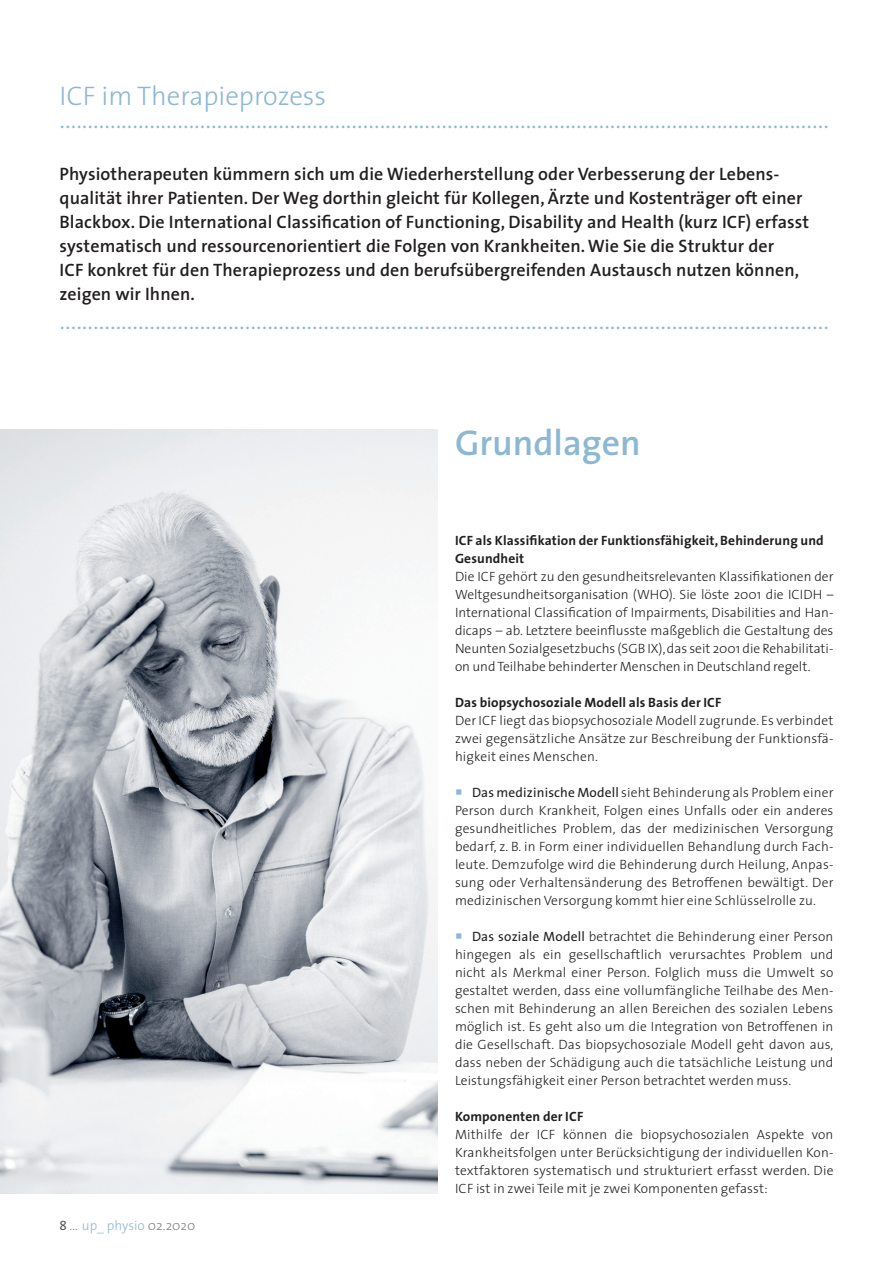
<style>
.page{position:relative;width:893px;height:1263px;background:#fff}
.page>*{position:absolute;margin:0;border:0;box-sizing:border-box;transform-origin:0 0}
.t1{font:600 36px "The Sans";color:#8cb8d3}
.t2{font:300 27px/23.4px "The Sans";color:#8cb8d3}
.t3{font:600 18px/24px "The Sans";letter-spacing:.005em;color:#231f20}
.t4{font:300 13.5px/18px "The Sans";letter-spacing:.01em;color:#231f20;text-align:justify}
.t5{font:700 13.5px/18px "The Sans";letter-spacing:.01em;color:#231f20}
.t6{font:300 13.5px "The Sans";color:#808285}
.s1{font-family:"The Sans Caps";font-weight:400;color:#57585a}
.s2{color:#8cb8d3}
.s3{font-weight:400}
</style>
<div class="page">
<img style="left:0;top:429px;width:438px;height:764px">
<h2 class="t2" style="left:60px;top:83px;width:771px">ICF im Therapieprozess .........................................................................................................................................</h2>
<p class="t3" style="left:60px;top:162px;width:751px">Physiotherapeuten kümmern sich um die Wiederherstellung oder Verbesserung der Lebens&shy;qualität ihrer Patienten. Der Weg dorthin gleicht für Kollegen, Ärzte und Kostenträger oft einer Blackbox. Die International Classification of Functioning, Disability and Health (kurz ICF) erfasst systematisch und ressourcenorientiert die Folgen von Krankheiten. Wie Sie die Struktur der<br>ICF konkret für den Therapieprozess und den berufsübergreifenden Austausch nutzen können, zeigen wir Ihnen.</p>
<h2 class="t2" style="left:60px;top:307px;width:771px">.........................................................................................................................................</h2>
<h1 class="t1" style="left:455px;top:412px;width:187px">Grundlagen</h1>
<p class="t6" style="left:60px;top:1214px;width:137px"><span class="s1">8</span> ... <span class="s2">up_ physio</span> 02.2020</p>
<p class="t5" style="left:455px;top:531px;width:370px">ICF als Klassifikation der Funktionsfähigkeit, Behinderung und<br>Gesundheit</p>
<p class="t4" style="left:455px;top:567px;width:380px">Die ICF gehört zu den gesundheitsrelevanten Klassifikationen der Weltgesundheitsorganisation (WHO). Sie löste 2001 die ICIDH – International Classification of Impairments, Disabilities and Han&shy;dicaps – ab. Letztere beeinflusste maßgeblich die Gestaltung des Neunten Sozialgesetzbuchs (SGB IX), das seit 2001 die Rehabilitati&shy;on und Teilhabe behinderter Menschen in Deutschland regelt.</p>
<p class="t5" style="left:455px;top:693px;width:268px">Das biopsychosoziale Modell als Basis der ICF</p>
<p class="t4" style="left:455px;top:711px;width:380px">Der ICF liegt das biopsychosoziale Modell zugrunde. Es verbindet zwei gegensätzliche Ansätze zur Beschreibung der Funktionsfä&shy;higkeit eines Menschen.</p>
<p class="t4" style="left:455px;top:783px;width:380px"><span class="s2">○</span> <span class="s3">Das medizinische Modell</span> sieht Behinderung als Problem einer Person durch Krankheit, Folgen eines Unfalls oder ein anderes gesundheitliches Problem, das der medizinischen Versorgung bedarf, z. B. in Form einer individuellen Behandlung durch Fach&shy;leute. Demzufolge wird die Behinderung durch Heilung, Anpas&shy;sung oder Verhaltensänderung des Betroffenen bewältigt. Der medizinischen Versorgung kommt hier eine Schlüsselrolle zu.</p>
<p class="t4" style="left:455px;top:927px;width:380px"><span class="s2">○</span> <span class="s3">Das soziale Modell</span> betrachtet die Behinderung einer Person hingegen als ein gesellschaftlich verursachtes Problem und nicht als Merkmal einer Person. Folglich muss die Umwelt so gestaltet werden, dass eine vollumfängliche Teilhabe des Men&shy;schen mit Behinderung an allen Bereichen des sozialen Lebens möglich ist. Es geht also um die Integration von Betroffenen in die Gesellschaft. Das biopsychosoziale Modell geht davon aus, dass neben der Schädigung auch die tatsächliche Leistung und Leistungsfähigkeit einer Person betrachtet werden muss.</p>
<p class="t5" style="left:455px;top:1107px;width:130px">Komponenten der ICF</p>
<p class="t4" style="left:455px;top:1125px;width:380px">Mithilfe der ICF können die biopsychosozialen Aspekte von Krankheitsfolgen unter Berücksichtigung der individuellen Kon&shy;textfaktoren systematisch und strukturiert erfasst werden. Die ICF ist in zwei Teile mit je zwei Komponenten gefasst:</p>
</div>
